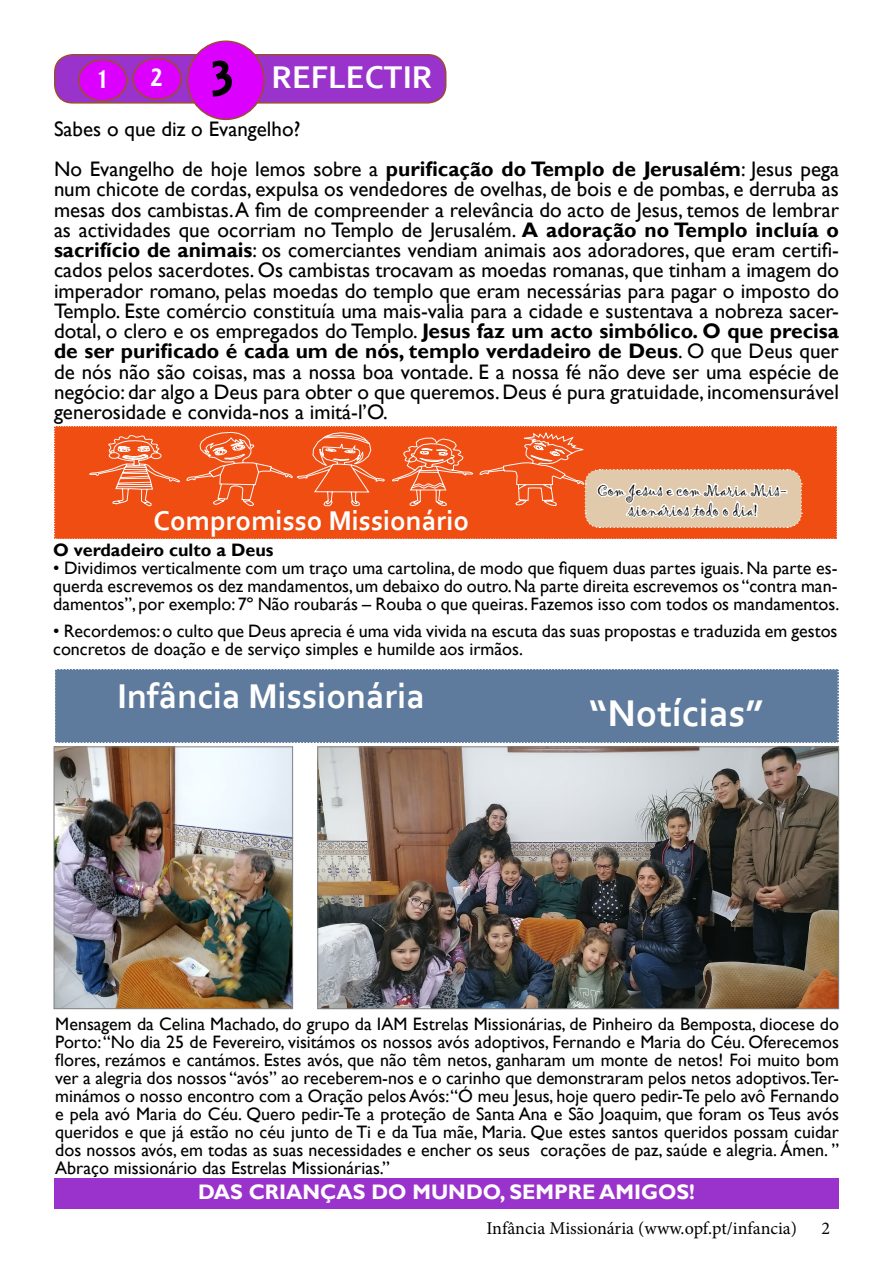
<style>
.page{position:relative;width:893px;height:1263px;background:#fff}
.page>*{position:absolute;margin:0;border:0;box-sizing:border-box;transform-origin:0 0}
.t1{font:700 39px "Corbel";color:#fff}
.t2{font:700 36px "Corbel";color:#fff}
.t3{font:700 33px "Corbel";color:#fff}
.t4{font:700 28.5px "Corbel";color:#fff}
.t5{font:27px "ARESSENCE";color:#fff}
.t6{font:21px/20.2px "Gill Sans";color:#000}
.t7{font:700 21px "Gill Sans";color:#fff}
.t8{font:18px/18px "Gill Sans";color:#000;text-align:justify}
.t9{font:18px "Minion Pro";color:#000}
.t10{font:700 18px "Gill Sans";color:#000}
.t11{font:16.65px/20px "Gigi";color:#000;text-align:center}
.s1{font-family:"ARESSENCE";font-weight:400;font-size:27px}
.s2{font-family:"ARESSENCE";font-weight:400;font-size:54px;color:#000}
.s3{font-weight:700}
</style>
<div class="page">
<div style="left:55px;top:55px;width:391px;height:48px;background:#9a33cc;border-radius:18px"></div>
<div style="left:54px;top:54px;width:392px;height:50px;border:2px solid #984f2e;border-radius:18px"></div>
<div style="left:188px;top:41px;width:76px;height:78px;background:#dc00ff;border-radius:50%"></div>
<div style="left:187px;top:41px;width:78px;height:79px;border:2px solid #984f2e;border-radius:50%"></div>
<div style="left:79px;top:60px;width:48px;height:41px;background:#dc00ff;border-radius:50%"></div>
<div style="left:78px;top:59px;width:50px;height:42px;border:2px solid #984f2e;border-radius:50%"></div>
<div style="left:133px;top:58px;width:48px;height:41px;background:#dc00ff;border-radius:50%"></div>
<div style="left:132px;top:58px;width:50px;height:42px;border:2px solid #984f2e;border-radius:50%"></div>
<svg style="left:54px;top:426px;width:783px;height:113px;background:#ee6936"></svg>
<div style="left:54px;top:1178px;width:785px;height:31px;background:#9a33cc"></div>
<div style="left:55px;top:669px;width:784px;height:74px;background:#5e7b9d"></div>
<img style="left:56px;top:749px;width:235px;height:258px">
<div style="left:54px;top:747px;width:239px;height:262px;border:1px solid #818181"></div>
<img style="left:320px;top:749px;width:517px;height:258px">
<div style="left:318px;top:747px;width:521px;height:262px;border:1px solid #818181"></div>
<h3 class="t5" style="left:98px;top:64px;width:9px">1</h3>
<h3 class="t3" style="left:150px;top:57px;width:284px"><span class="s1">2</span> <span class="s2">3</span> REFLECTIR</h3>
<p class="t6" style="left:54px;top:109px;width:786px;line-height:40.5px">Sabes o que diz o Evangelho?<br>No Evangelho de hoje lemos sobre a <span class="s3">purificação do Templo de Jerusalém</span>: Jesus pega</p>
<p class="t6" style="left:54px;top:180px;width:786px;text-align:justify">num chicote de cordas, expulsa os vendedores de ovelhas, de bois e de pombas, e derruba as mesas dos cambistas. A fim de compreender a relevância do acto de Jesus, temos de lembrar as actividades que ocorriam no Templo de Jerusalém. <span class="s3">A adoração no Templo incluía o sacrifício de animais</span>: os comerciantes vendiam animais aos adoradores, que eram certifi&shy;cados pelos sacerdotes. Os cambistas trocavam as moedas romanas, que tinham a imagem do imperador romano, pelas moedas do templo que eram necessárias para pagar o imposto do Templo. Este comércio constituía uma mais-valia para a cidade e sustentava a nobreza sacer&shy;dotal, o clero e os empregados do Templo. <span class="s3">Jesus faz um acto simbólico. O que precisa de ser purificado é cada um de nós, templo verdadeiro de Deus</span>. O que Deus quer de nós não são coisas, mas a nossa boa vontade. E a nossa fé não deve ser uma espécie de negócio: dar algo a Deus para obter o que queremos. Deus é pura gratuidade, incomensurável generosidade e convida-nos a imitá-l’O.</p>
<p class="t11" style="left:597px;top:481px;width:191px">Com Jesus e com Maria Mis&shy;sionários todo o dia!</p>
<h3 class="t4" style="left:153px;top:503px;width:317px">Compromisso Missionário</h3>
<p class="t10" style="left:53px;top:539px;width:222px">O verdadeiro culto a Deus</p>
<p class="t8" style="left:53px;top:559px;width:788px">• Dividimos verticalmente com um traço uma cartolina, de modo que fiquem duas partes iguais. Na parte es&shy;querda escrevemos os dez mandamentos, um debaixo do outro. Na parte direita escrevemos os “contra man&shy;damentos”, por exemplo: 7º Não roubarás – Rouba o que queiras. Fazemos isso com todos os mandamentos.</p>
<p class="t8" style="left:53px;top:622px;width:786px">• Recordemos: o culto que Deus aprecia é uma vida vivida na escuta das suas propostas e traduzida em gestos concretos de doação e de serviço simples e humilde aos irmãos.</p>
<h2 class="t2" style="left:117px;top:674px;width:309px">Infância Missionária</h2>
<h1 class="t1" style="left:590px;top:689px;width:175px">“Notícias”</h1>
<p class="t8" style="left:55px;top:1015px;width:785px">Mensagem da Celina Machado, do grupo da IAM Estrelas Missionárias, de Pinheiro da Bemposta, diocese do Porto: “No dia 25 de Fevereiro, visitámos os nossos avós adoptivos, Fernando e Maria do Céu. Oferecemos flores, rezámos e cantámos. Estes avós, que não têm netos, ganharam um monte de netos! Foi muito bom ver a alegria dos nossos “avós” ao receberem-nos e o carinho que demonstraram pelos netos adoptivos.Ter&shy;minámos o nosso encontro com a Oração pelos Avós: “Ó meu Jesus, hoje quero pedir-Te pelo avô Fernando e pela avó Maria do Céu. Quero pedir-Te a proteção de Santa Ana e São Joaquim, que foram os Teus avós queridos e que já estão no céu junto de Ti e da Tua mãe, Maria. Que estes santos queridos possam cuidar dos nossos avós, em todas as suas necessidades e encher os seus corações de paz, saúde e alegria. Ámen. ” Abraço missionário das Estrelas Missionárias.”</p>
<p class="t7" style="left:198px;top:1180px;width:498px">DAS CRIANÇAS DO MUNDO, SEMPRE AMIGOS!</p>
<p class="t9" style="left:486px;top:1216px;width:312px">Infância Missionária (www.opf.pt/infancia)</p>
<p class="t9" style="left:822px;top:1216px;width:10px">2</p>
</div>
